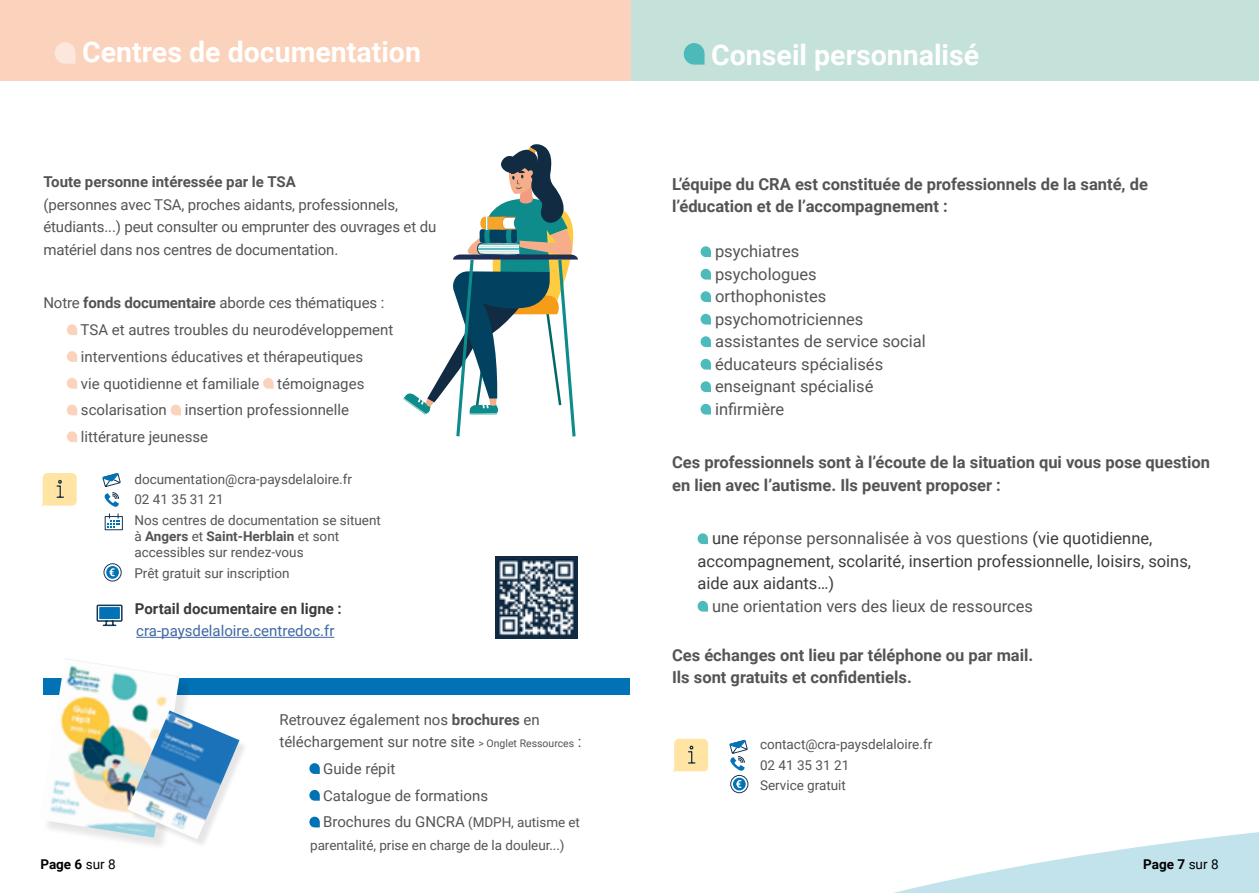
<style>
.page{position:relative;width:1259px;height:893px;background:#fff}
.page>*{position:absolute;margin:0;border:0;box-sizing:border-box;transform-origin:0 0}
.t1{font:700 28.5px "Roboto";color:#fff}
.t2{font:700 16.5px/22.5px "Roboto";color:#555454}
.t3{font:16.5px/22.5px "Roboto";color:#555454}
.t4{font:16.5px/22.5px "Roboto";color:#3c3c3b}
.t5{font:15px/26.7px "Roboto";color:#555454}
.t6{font:700 15px "Roboto";color:#555454}
.t7{font:15px "Roboto";color:#3f68a5}
.t8{font:700 15px "Roboto";color:#3c3c3b}
.t9{font:13.5px/20.4px "Roboto";color:#555454}
.t10{font:700 13.5px "Roboto";color:#000}
.s1{font-weight:700}
.s2{font-size:10.5px}
.s3{font-size:13.5px}
.s4{color:#555454}
.s5{font-weight:400}
</style>
<div class="page">
<svg style="left:894px;top:832px;width:365px;height:61px;fill:#c2e3ec"></svg>
<div style="left:615px;top:0;width:644px;height:81px;background:#c4e1da"></div>
<svg style="left:684px;top:43px;width:20px;height:22px"></svg>
<svg style="left:700px;top:246px;width:11px;height:11px"></svg>
<svg style="left:700px;top:269px;width:11px;height:11px"></svg>
<svg style="left:700px;top:291px;width:11px;height:11px"></svg>
<svg style="left:700px;top:314px;width:11px;height:11px"></svg>
<svg style="left:700px;top:336px;width:11px;height:11px"></svg>
<svg style="left:700px;top:359px;width:11px;height:11px"></svg>
<svg style="left:700px;top:381px;width:11px;height:11px"></svg>
<svg style="left:700px;top:404px;width:11px;height:11px"></svg>
<svg style="left:697px;top:533px;width:11px;height:11px"></svg>
<svg style="left:697px;top:601px;width:11px;height:11px"></svg>
<svg style="left:673px;top:739px;width:35px;height:33px"></svg>
<svg style="left:729px;top:739px;width:19px;height:32px"></svg>
<div style="left:730px;top:775px;width:18px;height:18px;border:1px solid #153753;border-radius:50%"></div>
<div style="left:733px;top:778px;width:12px;height:12px;background:#0072b5;border-radius:50%"></div>
<svg style="left:736px;top:780px;width:5px;height:8px"></svg>
<div style="left:0;top:0;width:630px;height:80px;background:#fbd2bb"></div>
<svg style="left:55px;top:42px;width:20px;height:22px"></svg>
<svg style="left:67px;top:324px;width:10px;height:11px"></svg>
<svg style="left:67px;top:351px;width:10px;height:11px"></svg>
<svg style="left:67px;top:378px;width:10px;height:11px"></svg>
<svg style="left:263px;top:378px;width:10px;height:11px"></svg>
<svg style="left:67px;top:405px;width:10px;height:10px"></svg>
<svg style="left:171px;top:405px;width:10px;height:10px"></svg>
<svg style="left:67px;top:431px;width:10px;height:11px"></svg>
<svg style="left:403px;top:144px;width:175px;height:293px"></svg>
<svg style="left:102px;top:473px;width:19px;height:34px"></svg>
<svg style="left:42px;top:473px;width:35px;height:33px"></svg>
<div style="left:104px;top:563px;width:18px;height:18px;border:1px solid #153753;border-radius:50%"></div>
<svg style="left:106px;top:566px;width:13px;height:13px"></svg>
<svg style="left:109px;top:568px;width:6px;height:8px"></svg>
<svg style="left:104px;top:513px;width:19px;height:17px"></svg>
<img style="left:496px;top:557px;width:82px;height:82px">
<hr style="left:136px;top:637px;width:198px;height:1px;background:#3f68a5">
<svg style="left:96px;top:604px;width:27px;height:23px"></svg>
<svg style="left:309px;top:763px;width:11px;height:11px"></svg>
<svg style="left:309px;top:790px;width:11px;height:11px"></svg>
<svg style="left:309px;top:817px;width:11px;height:10px"></svg>
<div style="left:44px;top:678px;width:586px;height:16px;background:#0072b5"></div>
<div style="left:43px;top:662px;width:150px;height:189px;background:#000;opacity:.1"></div>
<img style="left:43px;top:658px;width:137px;height:180px">
<div style="left:129px;top:712px;width:119px;height:135px;background:#000;opacity:.1"></div>
<img style="left:127px;top:710px;width:112px;height:129px">
<h1 class="t1" style="left:82px;top:32px;width:340px">Centres de documentation</h1>
<p class="t6" style="left:43px;top:172px;width:254px">Toute personne intéressée par le TSA</p>
<p class="t5" style="left:43px;top:193px;width:394px;line-height:22.5px">(personnes avec TSA, proches aidants, professionnels, étudiants...) peut consulter ou emprunter des ouvrages et du matériel dans nos centres de documentation.</p>
<p class="t5" style="left:81px;top:289px;width:314px;text-indent:-37px">Notre <span class="s1">fonds documentaire</span> aborde ces thématiques :<br>TSA et autres troubles du neurodéveloppement interventions éducatives et thérapeutiques<br>vie quotidienne et familiale témoignages scolarisation insertion professionnelle littérature jeunesse</p>
<p class="t9" style="left:134px;top:468px;width:248px">documentation@cra-paysdelaloire.fr<br>02 41 35 31 21<br>Nos centres de documentation se situent</p>
<p class="t9" style="left:134px;top:528px;width:206px;line-height:16.2px">à <span class="s1">Angers</span> et <span class="s1">Saint-Herblain</span> et sont accessibles sur rendez-vous</p>
<p class="t9" style="left:134px;top:562px;width:157px">Prêt gratuit sur inscription</p>
<p class="t8" style="left:135px;top:598px;width:208px">Portail documentaire en ligne :</p>
<p class="t7" style="left:136px;top:620px;width:200px">cra-paysdelaloire.centredoc.fr</p>
<p class="t5" style="left:279px;top:707px;width:304px;line-height:22.5px">Retrouvez également nos <span class="s1">brochures</span> en téléchargement sur notre site <span class="s2">&gt; Onglet Ressources</span> :</p>
<p class="t5" style="left:323px;top:755px;width:258px">Guide répit<br>Catalogue de formations<br>Brochures du GNCRA <span class="s3">(MDPH, autisme et</span></p>
<p class="t9" style="left:310px;top:834px;width:256px">parentalité, prise en charge de la douleur...)</p>
<h1 class="t1" style="left:711px;top:35px;width:269px">Conseil personnalisé</h1>
<p class="t2" style="left:672px;top:172px;width:477px">L’équipe du CRA est constituée de professionnels de la santé, de l’éducation et de l’accompagnement :</p>
<p class="t3" style="left:715px;top:239px;width:212px">psychiatres<br>psychologues orthophonistes psychomotriciennes assistantes de service social éducateurs spécialisés enseignant spécialisé infirmière</p>
<p class="t2" style="left:672px;top:450px;width:539px">Ces professionnels sont à l’écoute de la situation qui vous pose question en lien avec l’autisme. Ils peuvent proposer :</p>
<p class="t4" style="left:697px;top:526px;width:495px;text-indent:14px">une r<span class="s4">éponse personnalisée à vos questions</span> (vie quotidienne, accompagnement, scolarité, insertion professionnelle, loisirs, soins, aide aux aidants…)</p>
<p class="t3" style="left:712px;top:594px;width:322px">une orientation vers des lieux de ressources</p>
<p class="t2" style="left:672px;top:643px;width:363px">Ces échanges ont lieu par téléphone ou par mail.<br>Ils sont gratuits et confidentiels.</p>
<p class="t9" style="left:760px;top:734px;width:174px">contact@cra-paysdelaloire.fr<br>02 41 35 31 21<br>Service gratuit</p>
<p class="t10" style="left:40px;top:855px;width:77px">Page 6 <span class="s5">sur 8</span></p>
<p class="t10" style="left:1143px;top:855px;width:77px">Page 7 <span class="s5">sur 8</span></p>
</div>
